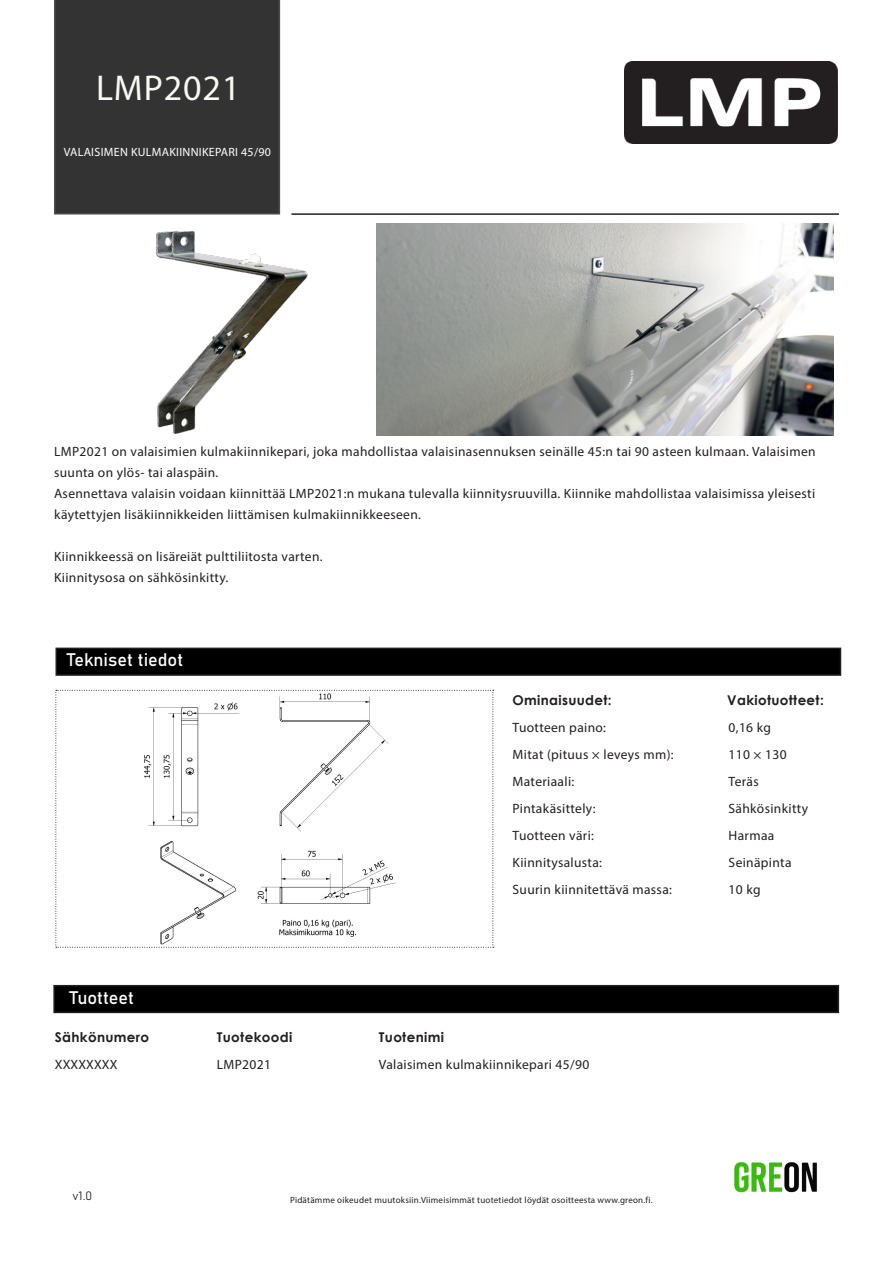
<style>
.page{position:relative;width:893px;height:1263px;background:#fff}
.page>*{position:absolute;margin:0;border:0;box-sizing:border-box;transform-origin:0 0}
.Peruskappale{font:36px "Myriad Pro";letter-spacing:.025em;color:#f6faf2}
.t1{font:18px "Bahnschrift";color:#fff}
.Peruskappale-2{font:13.5px/21px "Myriad Pro";letter-spacing:.025em;color:#231f20}
.Peruskappale-3{font:700 13.5px "Century Gothic";letter-spacing:.025em;color:#231f20}
.Peruskappale-4{font:12px "Myriad Pro";letter-spacing:.025em;color:#fff}
.Peruskappale-5{font:12px "Bahnschrift";color:#231f20}
.Peruskappale-6{font:9px "Myriad Pro";letter-spacing:.025em;color:#231f20}
</style>
<div class="page">
<div style="left:54px;top:0;width:226px;height:215px;background:#333334"></div>
<img style="left:155px;top:230px;width:153px;height:204px">
<svg style="left:56px;top:690px;width:438px;height:258px"></svg>
<div style="left:56px;top:648px;width:784px;height:27px;background:#000001"></div>
<div style="left:56px;top:648px;width:785px;height:28px;border:2px solid #231f20"></div>
<hr style="left:291px;top:213px;width:548px;height:2px;background:#231f20">
<img style="left:734px;top:1162px;width:83px;height:31px">
<img style="left:625px;top:61px;width:212px;height:83px">
<div style="left:54px;top:986px;width:784px;height:26px;background:#000001"></div>
<div style="left:53px;top:985px;width:786px;height:28px;border:2px solid #231f20"></div>
<img style="left:377px;top:223px;width:457px;height:213px">
<p class="Peruskappale" style="left:96px;top:66px;width:146px">LMP2021</p>
<p class="Peruskappale-4" style="left:64px;top:144px;width:209px">VALAISIMEN KULMAKIINNIKEPARI 45/90</p>
<p class="Peruskappale-2" style="left:54px;top:441px;width:763px">LMP2021 on valaisimien kulmakiinnikepari, joka mahdollistaa valaisinasennuksen seinälle 45:n tai 90 asteen kulmaan. Valaisimen suunta on ylös- tai alaspäin.</p>
<p class="Peruskappale-2" style="left:54px;top:483px;width:762px">Asennettava valaisin voidaan kiinnittää LMP2021:n mukana tulevalla kiinnitysruuvilla. Kiinnike mahdollistaa valaisimissa yleisesti käytettyjen lisäkiinnikkeiden liittämisen kulmakiinnikkeeseen.</p>
<p class="Peruskappale-2" style="left:54px;top:546px;width:270px">Kiinnikkeessä on lisäreiät pulttiliitosta varten.</p>
<p class="Peruskappale-2" style="left:54px;top:567px;width:176px">Kiinnitysosa on sähkösinkitty.</p>
<p class="t1" style="left:67px;top:646px;width:118px">Tekniset tiedot</p>
<p class="t1" style="left:69px;top:984px;width:66px">Tuotteet</p>
<p class="Peruskappale-3" style="left:513px;top:689px;width:101px">Ominaisuudet:</p>
<p class="Peruskappale-3" style="left:727px;top:689px;width:98px">Vakiotuotteet:</p>
<p class="Peruskappale-2" style="left:513px;top:716px;width:95px">Tuotteen paino:</p>
<p class="Peruskappale-2" style="left:729px;top:716px;width:44px">0,16 kg</p>
<p class="Peruskappale-2" style="left:513px;top:743px;width:163px">Mitat (pituus × leveys mm):</p>
<p class="Peruskappale-2" style="left:729px;top:743px;width:60px">110 × 130</p>
<p class="Peruskappale-2" style="left:513px;top:770px;width:63px">Materiaali:</p>
<p class="Peruskappale-2" style="left:729px;top:770px;width:32px">Teräs</p>
<p class="Peruskappale-2" style="left:513px;top:797px;width:85px">Pintakäsittely:</p>
<p class="Peruskappale-2" style="left:729px;top:797px;width:81px">Sähkösinkitty</p>
<p class="Peruskappale-2" style="left:513px;top:824px;width:83px">Tuotteen väri:</p>
<p class="Peruskappale-2" style="left:729px;top:824px;width:47px">Harmaa</p>
<p class="Peruskappale-2" style="left:513px;top:851px;width:91px">Kiinnitysalusta:</p>
<p class="Peruskappale-2" style="left:729px;top:851px;width:64px">Seinäpinta</p>
<p class="Peruskappale-2" style="left:513px;top:878px;width:161px">Suurin kiinnitettävä massa:</p>
<p class="Peruskappale-2" style="left:729px;top:878px;width:33px">10 kg</p>
<p class="Peruskappale-3" style="left:55px;top:1026px;width:96px">Sähkönumero</p>
<p class="Peruskappale-3" style="left:217px;top:1026px;width:77px">Tuotekoodi</p>
<p class="Peruskappale-3" style="left:379px;top:1026px;width:67px">Tuotenimi</p>
<p class="Peruskappale-2" style="left:55px;top:1053px;width:64px">XXXXXXXX</p>
<p class="Peruskappale-2" style="left:217px;top:1053px;width:56px">LMP2021</p>
<p class="Peruskappale-2" style="left:379px;top:1053px;width:212px">Valaisimen kulmakiinnikepari 45/90</p>
<p class="Peruskappale-5" style="left:72px;top:1186px;width:21px">v1.0</p>
<p class="Peruskappale-6" style="left:290px;top:1194px;width:364px">Pidätämme oikeudet muutoksiin.Viimeisimmät tuotetiedot löydät osoitteesta www.greon.fi.</p>
</div>
